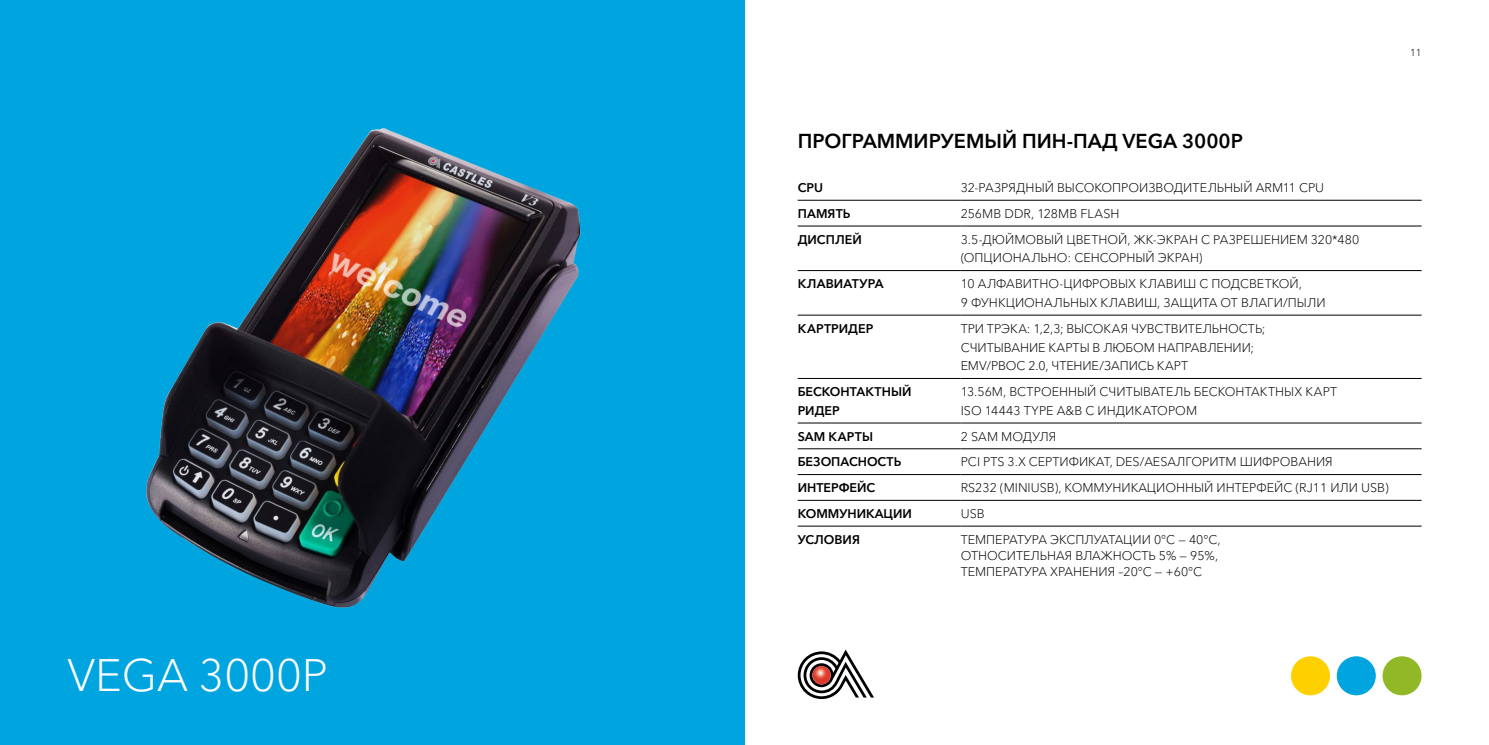
<style>
.page{position:relative;width:1489px;height:745px;background:#fff}
.page>*{position:absolute;margin:0;border:0;box-sizing:border-box;transform-origin:0 0}
.t1{font:300 45px "Avenir Next Cyr";color:#fff}
.t2{font:600 20px "Avenir Next Cyr";color:#000}
.t3{font:300 12.5px/18.8px "Avenir Next Cyr";color:#000}
.t4{font:600 12.5px/18.8px "Avenir Next Cyr";color:#000}
.t5{font:300 10px "Avenir Next Cyr";color:#000}
</style>
<div class="page">
<div style="left:1336px;top:656px;width:39px;height:38px;background:#00a5e0;border-radius:50%"></div>
<div style="left:1382px;top:656px;width:39px;height:38px;background:#90b827;border-radius:50%"></div>
<div style="left:1290px;top:656px;width:39px;height:38px;background:#ffd000;border-radius:50%"></div>
<svg style="left:797px;top:649px;width:77px;height:49px"></svg>
<div style="left:0;top:0;width:744px;height:744px;background:#00a5e0"></div>
<img style="left:146px;top:128px;width:435px;height:480px">
<hr style="left:797px;top:200px;width:163px;height:1px;background:#000">
<hr style="left:960px;top:200px;width:461px;height:1px;background:#000">
<hr style="left:797px;top:225px;width:163px;height:1px;background:#000">
<hr style="left:960px;top:225px;width:461px;height:1px;background:#000">
<hr style="left:797px;top:270px;width:163px;height:1px;background:#000">
<hr style="left:960px;top:270px;width:461px;height:1px;background:#000">
<hr style="left:797px;top:314px;width:163px;height:1px;background:#000">
<hr style="left:960px;top:314px;width:461px;height:1px;background:#000">
<hr style="left:797px;top:378px;width:163px;height:1px;background:#000">
<hr style="left:960px;top:378px;width:461px;height:1px;background:#000">
<hr style="left:797px;top:422px;width:163px;height:1px;background:#000">
<hr style="left:960px;top:422px;width:461px;height:1px;background:#000">
<hr style="left:797px;top:448px;width:163px;height:1px;background:#000">
<hr style="left:960px;top:448px;width:461px;height:1px;background:#000">
<hr style="left:797px;top:474px;width:163px;height:1px;background:#000">
<hr style="left:960px;top:474px;width:461px;height:1px;background:#000">
<hr style="left:797px;top:499px;width:163px;height:1px;background:#000">
<hr style="left:960px;top:499px;width:461px;height:1px;background:#000">
<hr style="left:797px;top:525px;width:163px;height:1px;background:#000">
<hr style="left:960px;top:525px;width:461px;height:1px;background:#000">
<h1 class="t1" style="left:67px;top:648px;width:262px">VEGA 3000P</h1>
<p class="t5" style="left:1409px;top:47px;width:13px">11</p>
<h2 class="t2" style="left:797px;top:129px;width:447px">ПРОГРАММИРУЕМЫЙ ПИН-ПАД VEGA 3000P</h2>
<p class="t4" style="left:797px;top:178px;width:27px">CPU</p>
<p class="t3" style="left:960px;top:178px;width:365px">32-РАЗРЯДНЫЙ ВЫСОКОПРОИЗВОДИТЕЛЬНЫЙ ARM11 CPU</p>
<p class="t4" style="left:797px;top:204px;width:54px">ПАМЯТЬ</p>
<p class="t3" style="left:960px;top:204px;width:160px">256MB DDR, 128MB FLASH</p>
<p class="t4" style="left:797px;top:230px;width:66px">ДИСПЛЕЙ</p>
<p class="t3" style="left:960px;top:230px;width:400px">3.5-ДЮЙМОВЫЙ ЦВЕТНОЙ, ЖК-ЭКРАН С РАЗРЕШЕНИЕМ 320*480 (ОПЦИОНАЛЬНО: СЕНСОРНЫЙ ЭКРАН)</p>
<p class="t4" style="left:797px;top:274px;width:87px">КЛАВИАТУРА</p>
<p class="t3" style="left:960px;top:274px;width:366px">10 АЛФАВИТНО-ЦИФРОВЫХ КЛАВИШ С ПОДСВЕТКОЙ,<br>9 ФУНКЦИОНАЛЬНЫХ КЛАВИШ, ЗАЩИТА ОТ ВЛАГИ/ПЫЛИ</p>
<p class="t4" style="left:797px;top:319px;width:77px">КАРТРИДЕР</p>
<p class="t3" style="left:960px;top:319px;width:306px">ТРИ ТРЭКА: 1,2,3; ВЫСОКАЯ ЧУВСТВИТЕЛЬНОСТЬ;<br>СЧИТЫВАНИЕ КАРТЫ В ЛЮБОМ НАПРАВЛЕНИИ;<br>EMV/PBOC 2.0, ЧТЕНИЕ/ЗАПИСЬ КАРТ</p>
<p class="t4" style="left:797px;top:382px;width:115px">БЕСКОНТАКТНЫЙ<br>РИДЕР</p>
<p class="t3" style="left:960px;top:382px;width:378px">13.56M, ВСТРОЕННЫЙ СЧИТЫВАТЕЛЬ БЕСКОНТАКТНЫХ КАРТ<br>ISO 14443 TYPE A&amp;B С ИНДИКАТОРОМ</p>
<p class="t4" style="left:797px;top:426px;width:77px">SAM КАРТЫ</p>
<p class="t3" style="left:960px;top:426px;width:97px">2 SAM МОДУЛЯ</p>
<p class="t4" style="left:797px;top:452px;width:105px">БЕЗОПАСНОСТЬ</p>
<p class="t3" style="left:960px;top:452px;width:373px">PCI PTS 3.X СЕРТИФИКАТ, DES/AESАЛГОРИТМ ШИФРОВАНИЯ</p>
<p class="t4" style="left:797px;top:478px;width:79px">ИНТЕРФЕЙС</p>
<p class="t3" style="left:960px;top:478px;width:429px">RS232 (MINIUSB), КОММУНИКАЦИОННЫЙ ИНТЕРФЕЙС (RJ11 ИЛИ USB)</p>
<p class="t4" style="left:797px;top:504px;width:116px">КОММУНИКАЦИИ</p>
<p class="t3" style="left:960px;top:504px;width:25px">USB</p>
<p class="t4" style="left:797px;top:529px;width:64px">УСЛОВИЯ</p>
<p class="t3" style="left:960px;top:531px;width:261px;line-height:16.2px">ТЕМПЕРАТУРА ЭКСПЛУАТАЦИИ 0°C — 40°C,<br>ОТНОСИТЕЛЬНАЯ ВЛАЖНОСТЬ 5% — 95%,<br>ТЕМПЕРАТУРА ХРАНЕНИЯ –20°С — +60°С</p>
</div>
